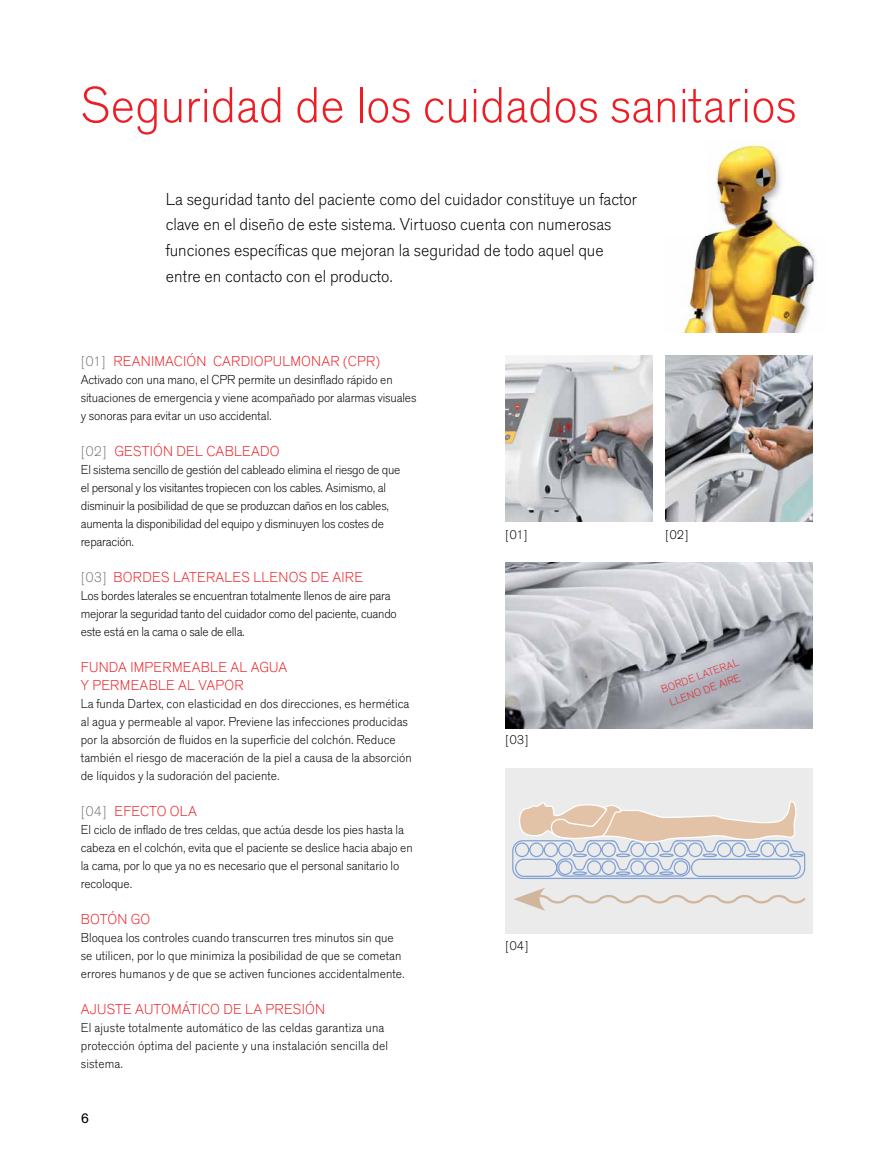
<style>
.page{position:relative;width:893px;height:1149px;background:#fff}
.page>*{position:absolute;margin:0;border:0;box-sizing:border-box;transform-origin:0 0}
.t1{font:300 52.5px "Accius TOT";color:#ed1d24}
.t2{font:300 18px/25.5px "Accius TOT";color:#000}
.t3{font:300 15px/18px "Accius TOT";letter-spacing:.015em;color:#ed1d24}
.t4{font:15px "Accius TOT";color:#000}
.t5{font:300 13.5px/18px "Accius TOT";letter-spacing:-.01em;color:#000}
.t6{font:300 13.5px/18px "Accius TOT";letter-spacing:.01em;color:#000}
.t7{font:300 11.1px/14.9px "Accius TOT";color:#ed1d24;text-align:center}
.s1{color:#77787b}
</style>
<div class="page">
<img style="left:681px;top:142px;width:135px;height:190px">
<img style="left:505px;top:562px;width:307px;height:166px">
<img style="left:505px;top:355px;width:147px;height:166px">
<img style="left:665px;top:355px;width:147px;height:166px">
<div style="left:505px;top:768px;width:307px;height:165px;background:#ebebec"></div>
<svg style="left:514px;top:888px;width:291px;height:22px"></svg>
<svg style="left:512px;top:801px;width:293px;height:77px"></svg>
<h1 class="t1" style="left:81px;top:76px;width:717px">Seguridad de los cuidados sanitarios</h1>
<h2 class="t2" style="left:166px;top:186px;width:473px">La seguridad tanto del paciente como del cuidador constituye un factor clave en el diseño de este sistema. Virtuoso cuenta con numerosas funciones específicas que mejoran la seguridad de todo aquel que entre en contacto con el producto.</h2>
<p class="t3" style="left:81px;top:352px;width:301px"><span class="s1">[01]</span> REANIMACIÓN CARDIOPULMONAR (CPR)</p>
<p class="t5" style="left:81px;top:370px;width:337px">Activado con una mano, el CPR permite un desinflado rápido en situaciones de emergencia y viene acompañado por alarmas visuales y sonoras para evitar un uso accidental.</p>
<p class="t3" style="left:81px;top:442px;width:200px"><span class="s1">[02]</span> GESTIÓN DEL CABLEADO</p>
<p class="t5" style="left:81px;top:460px;width:321px">El sistema sencillo de gestión del cableado elimina el riesgo de que el personal y los visitantes tropiecen con los cables. Asimismo, al disminuir la posibilidad de que se produzcan daños en los cables, aumenta la disponibilidad del equipo y disminuyen los costes de reparación.</p>
<p class="t3" style="left:81px;top:568px;width:284px"><span class="s1">[03]</span> BORDES LATERALES LLENOS DE AIRE</p>
<p class="t5" style="left:81px;top:586px;width:318px">Los bordes laterales se encuentran totalmente llenos de aire para mejorar la seguridad tanto del cuidador como del paciente, cuando este está en la cama o sale de ella.</p>
<p class="t3" style="left:81px;top:658px;width:208px">FUNDA IMPERMEABLE AL AGUA<br>Y PERMEABLE AL VAPOR</p>
<p class="t5" style="left:81px;top:694px;width:332px">La funda Dartex, con elasticidad en dos direcciones, es hermética al agua y permeable al vapor. Previene las infecciones producidas por la absorción de fluidos en la superficie del colchón. Reduce también el riesgo de maceración de la piel a causa de la absorción de líquidos y la sudoración del paciente.</p>
<p class="t3" style="left:81px;top:802px;width:118px"><span class="s1">[04]</span> EFECTO OLA</p>
<p class="t5" style="left:81px;top:820px;width:334px">El ciclo de inflado de tres celdas, que actúa desde los pies hasta la cabeza en el colchón, evita que el paciente se deslice hacia abajo en la cama, por lo que ya no es necesario que el personal sanitario lo recoloque.</p>
<p class="t3" style="left:81px;top:910px;width:71px">BOTÓN GO</p>
<p class="t5" style="left:81px;top:928px;width:325px">Bloquea los controles cuando transcurren tres minutos sin que se utilicen, por lo que minimiza la posibilidad de que se cometan errores humanos y de que se activen funciones accidentalmente.</p>
<p class="t3" style="left:81px;top:1000px;width:246px">AJUSTE AUTOMÁTICO DE LA PRESIÓN</p>
<p class="t6" style="left:81px;top:1018px;width:309px">El ajuste totalmente automático de las celdas garantiza una protección óptima del paciente y una instalación sencilla del sistema.</p>
<p class="t4" style="left:81px;top:1109px;width:10px">6</p>
<p class="t5" style="left:505px;top:525px;width:24px">[01]</p>
<p class="t5" style="left:665px;top:525px;width:25px">[02]</p>
<p class="t5" style="left:505px;top:730px;width:25px">[03]</p>
<p class="t5" style="left:505px;top:936px;width:25px">[04]</p>
<p class="t7" style="left:659px;top:682px;width:83px;rotate:-20deg">BORDE LATERAL<br>LLENO DE AIRE</p>
</div>
